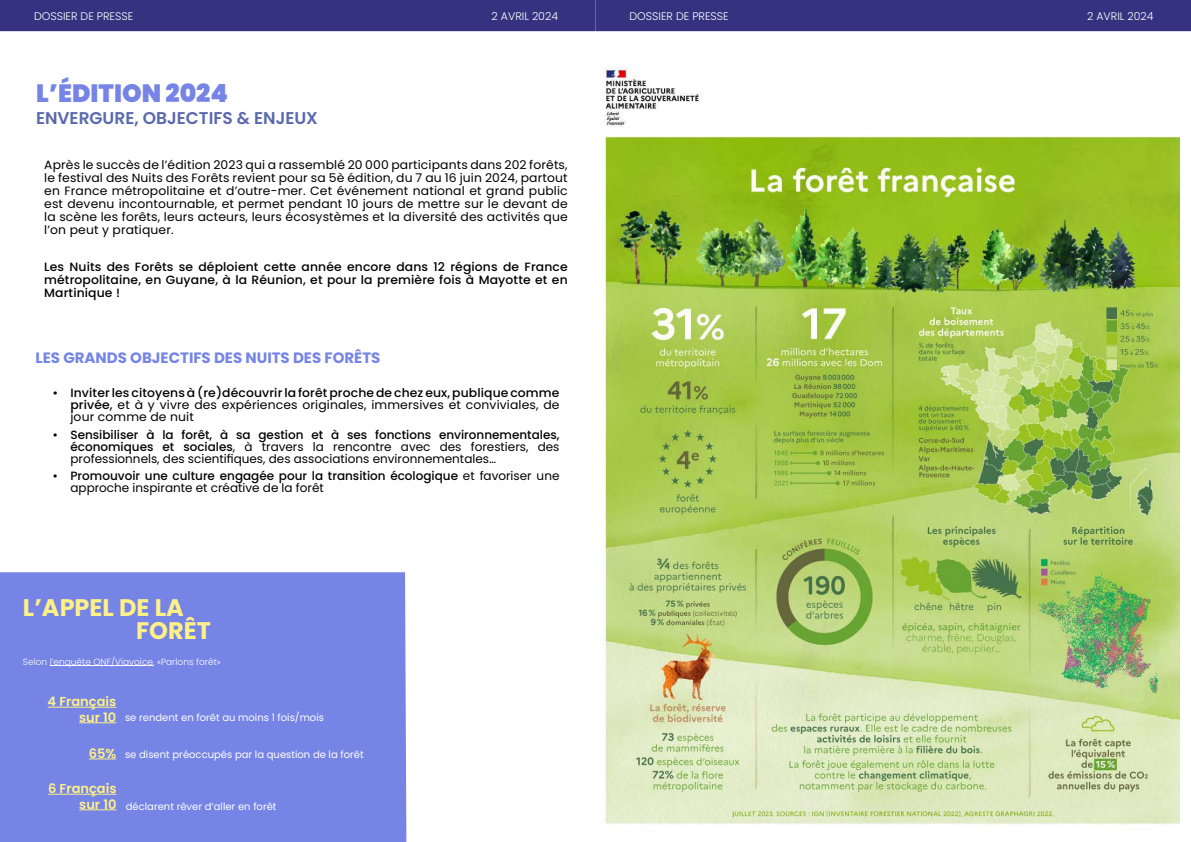
<style>
.page{position:relative;width:1191px;height:842px;background:#fff}
.page>*{position:absolute;margin:0;border:0;box-sizing:border-box;transform-origin:0 0}
.t1{font:900 25px "Poppins";color:#7684e6}
.t2{font:700 24px/23px "Poppins";color:#fef187}
.t3{font:600 17px "Poppins";color:#5a68ae}
.t4{font:700 15px "Poppins";color:#7684e6}
.t5{font:600 13px/15.6px "Poppins";color:#fef187;text-align:right}
.t6{font:12px/13px "Poppins";letter-spacing:.005em;color:#000;text-align:justify}
.t7{font:500 12px/12px "Poppins";letter-spacing:.01em;color:#000;text-align:justify}
.t8{font:300 11px "Poppins";color:#fff}
.t9{font:10px "Poppins";color:#fff}
.t10{font:300 9px "Poppins";color:#fff}
.s1{font-weight:400}
.s2{font-weight:500}
</style>
<div class="page">
<div style="left:0;top:572px;width:406px;height:270px;background:#7684e6"></div>
<div style="left:0;top:0;width:595px;height:31px;background:#353380"></div>
<img style="left:603px;top:67px;width:576px;height:758px">
<hr style="left:50px;top:665px;width:103px;height:1px;background:#fff">
<hr style="left:48px;top:707px;width:68px;height:1px;background:#fef187">
<hr style="left:79px;top:722px;width:37px;height:1px;background:#fef187">
<svg style="left:89px;top:759px;width:27px;height:1px"></svg>
<hr style="left:48px;top:794px;width:68px;height:1px;background:#fef187">
<hr style="left:79px;top:809px;width:37px;height:1px;background:#fef187">
<div style="left:596px;top:0;width:594px;height:31px;background:#353380"></div>
<p class="t8" style="left:34px;top:9px;width:101px">DOSSIER DE PRESSE</p>
<p class="t8" style="left:491px;top:10px;width:68px">2 AVRIL 2024</p>
<h1 class="t1" style="left:36px;top:78px;width:193px">L’ÉDITION 2024</h1>
<h3 class="t3" style="left:36px;top:108px;width:283px">ENVERGURE, OBJECTIFS &amp; ENJEUX</h3>
<p class="t6" style="left:44px;top:158px;width:525px">Après le succès de l’édition 2023 qui a rassemblé 20 000 participants dans 202 forêts, le festival des Nuits des Forêts revient pour sa 5è édition, du 7 au 16 juin 2024, partout en France métropolitaine et d’outre-mer. Cet événement national et grand public est devenu incontournable, et permet pendant 10 jours de mettre sur le devant de la scène les forêts, leurs acteurs, leurs écosystèmes et la diversité des activités que l’on peut y pratiquer.</p>
<p class="t7" style="left:44px;top:260px;width:525px;line-height:13px">Les Nuits des Forêts se déploient cette année encore dans 12 régions de France métropolitaine, en Guyane, à la Réunion, et pour la première fois à Mayotte et en Martinique !</p>
<p class="t4" style="left:36px;top:349px;width:346px">LES GRANDS OBJECTIFS DES NUITS DES FORÊTS</p>
<p class="t7" style="left:70px;top:387px;width:490px;text-indent:-18px">• Inviter les citoyens à (re)découvrir la forêt proche de chez eux, publique comme privée, <span class="s1">et à y vivre des expériences originales, immersives et conviviales, de jour comme de nuit</span></p>
<p class="t6" style="left:70px;top:429px;width:490px;line-height:12px;text-indent:-18px"><span class="s2">• Sensibiliser à la forêt, à sa gestion et à ses fonctions environnementales, économiques et sociales</span>, à travers la rencontre avec des forestiers, des professionnels, des scientifiques, des associations environnementales…</p>
<p class="t7" style="left:70px;top:470px;width:490px;text-indent:-18px">• Promouvoir une culture engagée pour la transition écologique <span class="s1">et favoriser une approche inspirante et créative de la forêt</span></p>
<h2 class="t2" style="left:136px;top:596px;width:76px;text-indent:-113px">L’APPEL DE LA<br>FORÊT</h2>
<p class="t10" style="left:23px;top:656px;width:199px">Selon l’enquête ONF/Viavoice, «Parlons forêt»</p>
<p class="t5" style="left:48px;top:694px;width:70px">4 Français sur 10</p>
<p class="t5" style="left:89px;top:746px;width:29px">65%</p>
<p class="t9" style="left:125px;top:711px;width:200px">se rendent en forêt au moins 1 fois/mois</p>
<p class="t9" style="left:125px;top:748px;width:240px">se disent préoccupés par la question de la forêt</p>
<p class="t5" style="left:48px;top:781px;width:70px">6 Français sur 10</p>
<p class="t9" style="left:126px;top:801px;width:152px">déclarent rêver d’aller en forêt</p>
<p class="t8" style="left:629px;top:9px;width:101px">DOSSIER DE PRESSE</p>
<p class="t8" style="left:1087px;top:10px;width:68px">2 AVRIL 2024</p>
</div>
